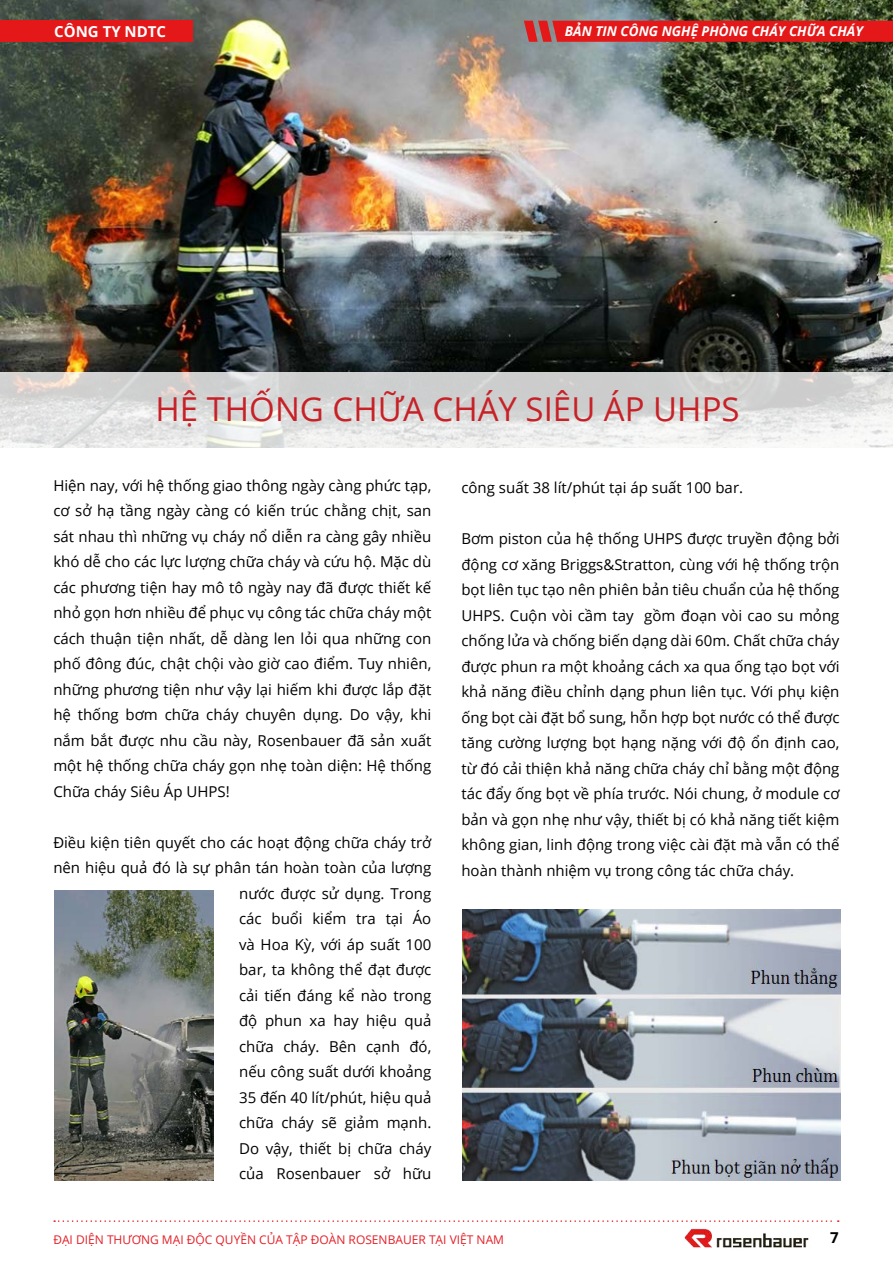
<style>
.page{position:relative;width:893px;height:1263px;background:#fff}
.page>*{position:absolute;margin:0;border:0;box-sizing:border-box;transform-origin:0 0}
.t1{font:33px "Open Sans";color:#c72127}
.t2{font:15px/25.5px "Open Sans";color:#000;text-align:justify}
.t3{font:700 15px "Open Sans";color:#fff}
.t4{font:700 15px "Open Sans";color:#000101}
.t5{font:italic 700 13.5px "Open Sans";color:#fff}
.t6{font:12px "Open Sans";color:#e41f26}
</style>
<div class="page">
<img style="left:0;top:0;width:893px;height:372px">
<svg style="left:0;top:372px;width:893px;height:76px"></svg>
<img style="left:463px;top:909px;width:378px;height:271px">
<img style="left:54px;top:890px;width:160px;height:290px">
<svg style="left:54px;top:1220px;width:785px;height:2px"></svg>
<img style="left:684px;top:1228px;width:125px;height:20px">
<svg style="left:524px;top:21px;width:369px;height:21px;background:#df1d1d"></svg>
<div style="left:0;top:21px;width:192px;height:21px;background:#e41819"></div>
<p class="t3" style="left:54px;top:21px;width:113px">Công Ty N DTC</p>
<p class="t5" style="left:565px;top:22px;width:300px">BẢN TIN CÔNG NGHỆ PHÒNG CHÁY CHỮA CHÁY</p>
<h1 class="t1" style="left:155px;top:386px;width:586px">HỆ THỐNG CHỮA CHÁY SIÊU ÁP UHPS</h1>
<p class="t2" style="left:53px;top:472px;width:380px">Hiện nay, với hệ thống giao thông ngày càng phức tạp, cơ sở hạ tầng ngày càng có kiến trúc chằng chịt, san sát nhau thì những vụ cháy nổ diễn ra càng gây nhiều khó dễ cho các lực lượng chữa cháy và cứu hộ. Mặc dù các phương tiện hay mô tô ngày nay đã được thiết kế nhỏ gọn hơn nhiều để phục vụ công tác chữa cháy một cách thuận tiện nhất, dễ dàng len lỏi qua những con phố đông đúc, chật chội vào giờ cao điểm. Tuy nhiên, những phương tiện như vậy lại hiếm khi được lắp đặt hệ thống bơm chữa cháy chuyên dụng. Do vậy, khi nắm bắt được nhu cầu này, Rosenbauer đã sản xuất một hệ thống chữa cháy gọn nhẹ toàn diện: Hệ thống Chữa cháy Siêu Áp UHPS!</p>
<p class="t2" style="left:53px;top:829px;width:380px;text-align:right">Điều kiện tiên quyết cho các hoạt động chữa cháy trở nên hiệu quả đó là sự phân tán hoàn toàn của lượng nước được sử dụng. Trong<br>các buổi kiểm tra tại Áo<br>và Hoa Kỳ, với áp suất 100<br>bar, ta không thể đạt được<br>cải tiến đáng kể nào trong<br>độ phun xa hay hiệu quả<br>chữa cháy. Bên cạnh đó,<br>nếu công suất dưới khoảng<br>35 đến 40 lít/phút, hiệu quả<br>chữa cháy sẽ giảm mạnh.<br>Do vậy, thiết bị chữa cháy<br>của Rosenbauer sở hữu</p>
<p class="t2" style="left:461px;top:475px;width:283px">công suất 38 lít/phút tại áp suất 100 bar.</p>
<p class="t2" style="left:461px;top:526px;width:380px">Bơm piston của hệ thống UHPS được truyền động bởi động cơ xăng Briggs&amp;Stratton, cùng với hệ thống trộn bọt liên tục tạo nên phiên bản tiêu chuẩn của hệ thống UHPS. Cuộn vòi cầm tay gồm đoạn vòi cao su mỏng chống lửa và chống biến dạng dài 60m. Chất chữa cháy được phun ra một khoảng cách xa qua ống tạo bọt với khả năng điều chỉnh dạng phun liên tục. Với phụ kiện ống bọt cài đặt bổ sung, hỗn hợp bọt nước có thể được tăng cường lượng bọt hạng nặng với độ ổn định cao, từ đó cải thiện khả năng chữa cháy chỉ bằng một động tác đẩy ống bọt về phía trước. Nói chung, ở module cơ bản và gọn nhẹ như vậy, thiết bị có khả năng tiết kiệm không gian, linh động trong việc cài đặt mà vẫn có thể hoàn thành nhiệm vụ trong công tác chữa cháy.</p>
<p class="t6" style="left:53px;top:1231px;width:452px">Đại diện Thương mại độc quyền của tập đoàn Rosenbauer tại Việt Nam</p>
<p class="t4" style="left:830px;top:1227px;width:10px">7</p>
</div>
